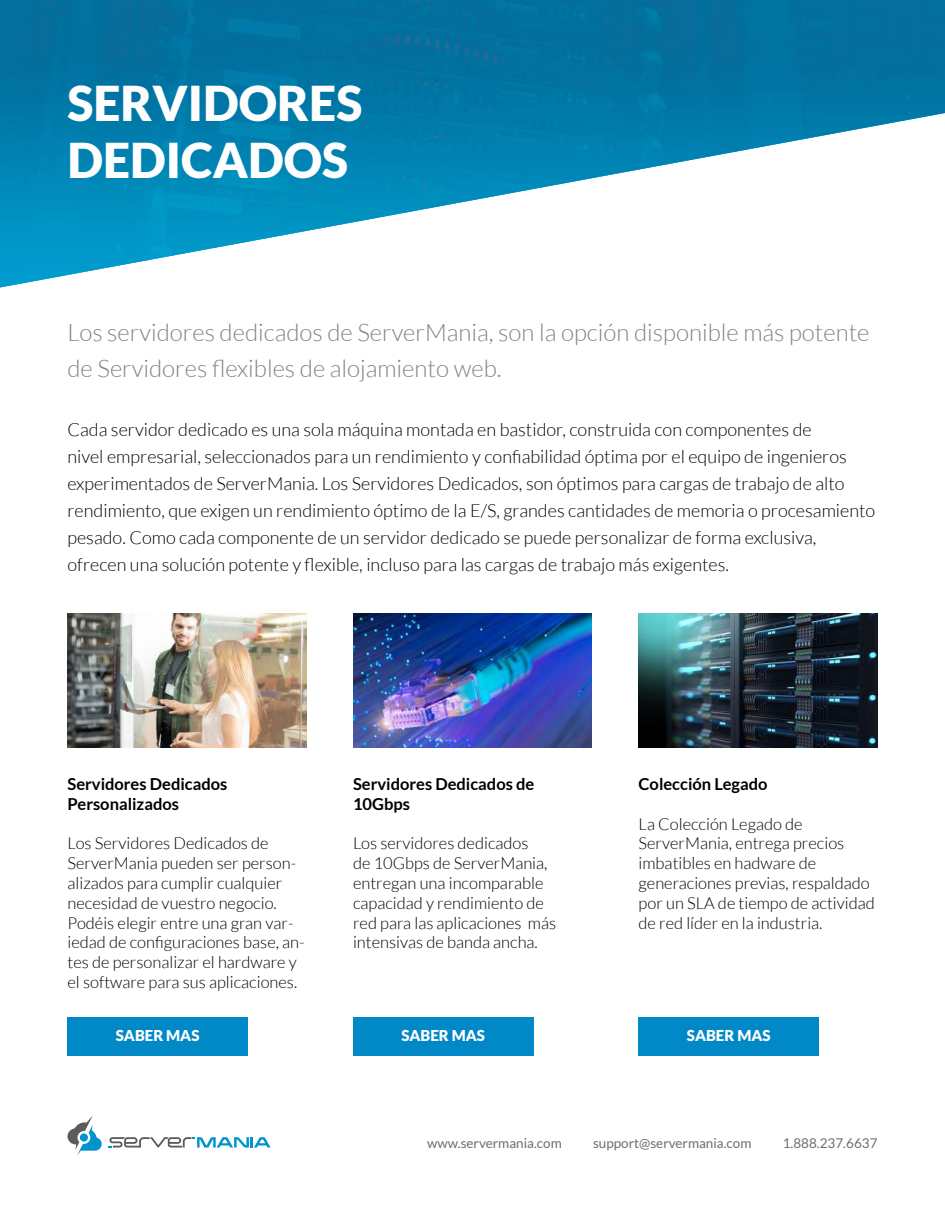
<style>
.page{position:relative;width:945px;height:1215px;background:#fff}
.page>*{position:absolute;margin:0;border:0;box-sizing:border-box;transform-origin:0 0}
.t1{font:900 48px/57.6px "Lato";color:#fefefe}
.t2{font:300 24px/36px "Lato";color:#808285}
.t3{font:300 18px/27px "Lato";color:#000}
.t4{font:300 16.5px/19.8px "Lato";color:#000}
.t5{font:700 16.5px/19.8px "Lato";color:#000}
.t6{font:900 15px "Lato";color:#fff}
.t7{font:13.5px "Lato";color:#6d6e71}
</style>
<div class="page">
<svg style="left:109px;top:1137px;width:162px;height:11px"></svg>
<svg style="left:67px;top:1116px;width:35px;height:39px"></svg>
<img style="left:0;top:0;width:945px;height:287px">
<img style="left:68px;top:614px;width:238px;height:134px">
<img style="left:353px;top:614px;width:239px;height:134px">
<img style="left:639px;top:614px;width:239px;height:134px">
<div style="left:68px;top:1017px;width:180px;height:39px;background:#0088c7"></div>
<div style="left:353px;top:1017px;width:180px;height:39px;background:#0088c7"></div>
<div style="left:639px;top:1017px;width:180px;height:39px;background:#0088c7"></div>
<h1 class="t1" style="left:68px;top:73px;width:296px">SERVIDORES<br>DEDICADOS</h1>
<h2 class="t2" style="left:68px;top:314px;width:804px">Los servidores dedicados de ServerMania, son la opción disponible más potente de Servidores flexibles de alojamiento web.</h2>
<p class="t3" style="left:68px;top:416px;width:809px">Cada servidor dedicado es una sola máquina montada en bastidor, construida con componentes de<br>nivel empresarial, seleccionados para un rendimiento y confiabilidad óptima por el equipo de ingenieros experimentados de ServerMania. Los Servidores Dedicados, son óptimos para cargas de trabajo de alto rendimiento, que exigen un rendimiento óptimo de la E/S, grandes cantidades de memoria o procesamiento pesado. Como cada componente de un servidor dedicado se puede personalizar de forma exclusiva, ofrecen una solución potente y flexible, incluso para las cargas de trabajo más exigentes.</p>
<p class="t5" style="left:68px;top:774px;width:161px">Servidores Dedicados<br>Personalizados</p>
<p class="t4" style="left:68px;top:834px;width:239px">Los Servidores Dedicados de<br>ServerMania pueden ser person&shy;alizados para cumplir cualquier necesidad de vuestro negocio.<br>Podéis elegir entre una gran var&shy;iedad de configuraciones base, an&shy;tes de personalizar el hardware y el software para sus aplicaciones.</p>
<p class="t5" style="left:353px;top:774px;width:183px">Servidores Dedicados de<br>10Gbps</p>
<p class="t4" style="left:353px;top:834px;width:205px">Los servidores dedicados<br>de 10Gbps de ServerMania, entregan una incomparable capacidad y rendimiento de red para las aplicaciones más intensivas de banda ancha.</p>
<p class="t5" style="left:639px;top:774px;width:130px">Colección Legado</p>
<p class="t4" style="left:639px;top:814px;width:238px">La Colección Legado de<br>ServerMania, entrega precios imbatibles en hadware de generaciones previas, respaldado por un SLA de tiempo de actividad de red líder en la industria.</p>
<p class="t6" style="left:116px;top:1027px;width:85px">SABER MAS</p>
<p class="t6" style="left:401px;top:1027px;width:85px">SABER MAS</p>
<p class="t6" style="left:687px;top:1027px;width:85px">SABER MAS</p>
<p class="t7" style="left:427px;top:1135px;width:136px">www.servermania.com</p>
<p class="t7" style="left:593px;top:1135px;width:160px">support@servermania.com</p>
<p class="t7" style="left:783px;top:1135px;width:96px">1.888.237.6637</p>
</div>
